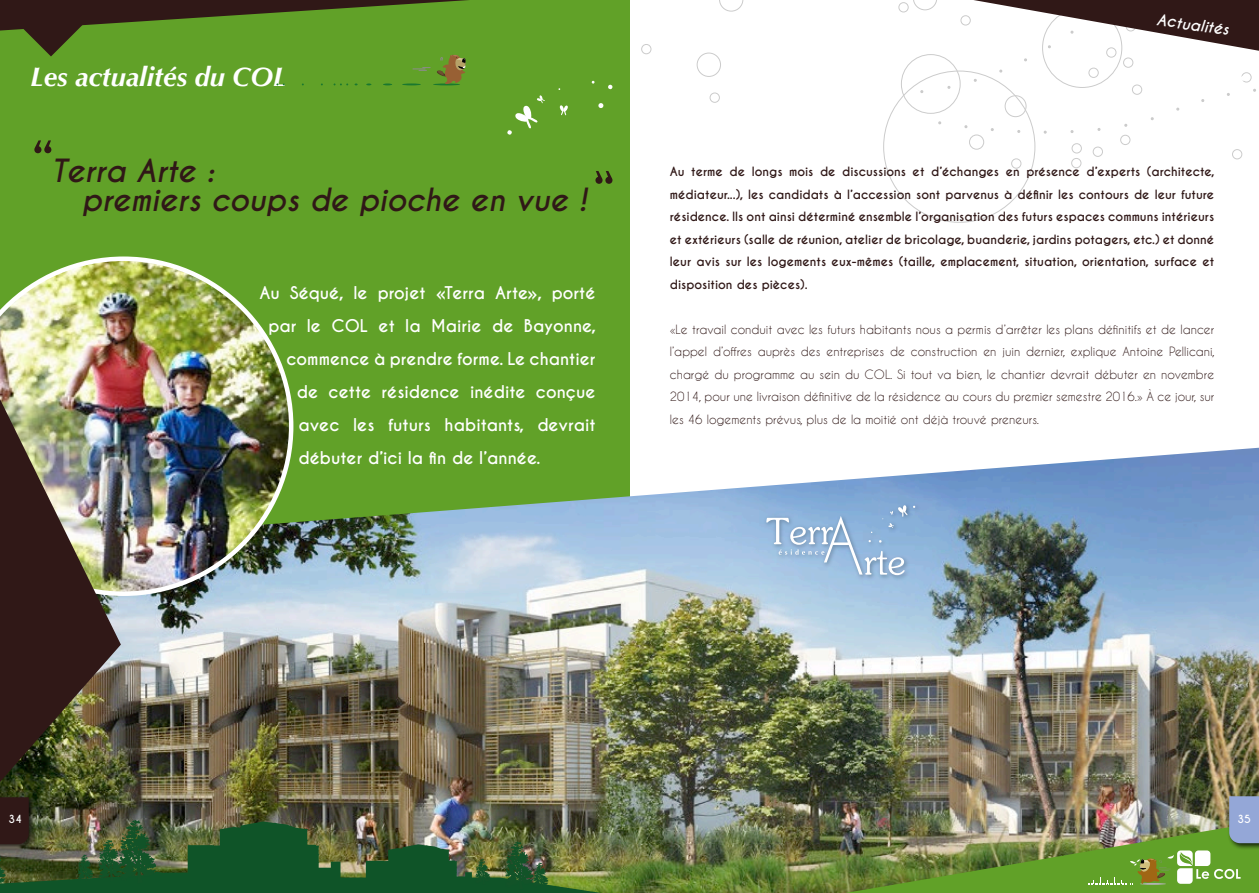
<style>
.page{position:relative;width:1259px;height:893px;background:#fff}
.page>*{position:absolute;margin:0;border:0;box-sizing:border-box;transform-origin:0 0}
.t1{font:italic 700 30px "Caviar Dreams";color:#301817}
.t2{font:italic 700 27px "Optima";color:#fff}
.t3{font:700 16.5px "Caviar Dreams";color:#fff}
.t4{font:italic 700 15px "Caviar Dreams";color:#fff}
.t5{font:700 12px/22.5px "Caviar Dreams";color:#301817;text-align:justify}
.t6{font:12px/22.5px "Caviar Dreams";color:#301817;text-align:justify}
.t7{font:700 10.5px "Caviar Dreams";color:#fff}
</style>
<div class="page">
<div style="left:1004px;top:95px;width:22px;height:22px;border:1px solid #909090;border-radius:50%"></div>
<div style="left:969px;top:135px;width:15px;height:14px;border:1px solid #909090;border-radius:50%"></div>
<div style="left:1011px;top:159px;width:10px;height:10px;border:1px solid #909090;border-radius:50%"></div>
<div style="left:1071px;top:158px;width:10px;height:10px;border:1px solid #909090;border-radius:50%"></div>
<div style="left:1071px;top:143px;width:10px;height:10px;border:1px solid #909090;border-radius:50%"></div>
<div style="left:1093px;top:147px;width:9px;height:10px;border:1px solid #909090;border-radius:50%"></div>
<div style="left:1120px;top:135px;width:10px;height:10px;border:1px solid #909090;border-radius:50%"></div>
<div style="left:1232px;top:149px;width:10px;height:10px;border:1px solid #909090;border-radius:50%"></div>
<div style="left:710px;top:93px;width:9px;height:10px;border:1px solid #909090;border-radius:50%"></div>
<div style="left:641px;top:44px;width:10px;height:10px;border:1px solid #909090;border-radius:50%"></div>
<div style="left:697px;top:53px;width:24px;height:24px;border:1px solid #909090;border-radius:50%"></div>
<svg style="left:719px;top:0;width:24px;height:11px"></svg>
<div style="left:0;top:0;width:629px;height:893px;background:#61a128"></div>
<img style="left:0;top:448px;width:1259px;height:445px">
<svg style="left:559px;top:105px;width:9px;height:11px"></svg>
<svg style="left:598px;top:103px;width:6px;height:5px"></svg>
<svg style="left:608px;top:84px;width:5px;height:5px"></svg>
<svg style="left:507px;top:95px;width:38px;height:40px"></svg>
<svg style="left:892px;top:0;width:367px;height:111px"></svg>
<img style="left:761px;top:501px;width:161px;height:82px">
<svg style="left:766px;top:505px;width:149px;height:70px;background:#9bbbdc"></svg>
<img style="left:0;top:256px;width:293px;height:340px">
<img style="left:0;top:399px;width:121px;height:383px">
<div style="left:1227px;top:794px;width:32px;height:57px;background:#000;opacity:.75"></div>
<img style="left:845px;top:796px;width:414px;height:97px">
<img style="left:0;top:797px;width:745px;height:96px">
<svg style="left:34px;top:140px;width:17px;height:13px"></svg>
<svg style="left:595px;top:171px;width:17px;height:13px"></svg>
<svg style="left:0;top:0;width:469px;height:85px"></svg>
<p class="t2" style="left:30px;top:61px;width:258px">Les actualités du COL</p>
<p class="t1" style="left:51px;top:152px;width:165px">Terra Arte :</p>
<p class="t1" style="left:82px;top:181px;width:506px">premiers coups de pioche en vue !</p>
<p class="t3" style="left:259px;top:282px;width:338px">Au Séqué, le projet «Terra Arte», porté</p>
<p class="t3" style="left:268px;top:315px;width:329px">par le COL et la Mairie de Bayonne,</p>
<p class="t3" style="left:286px;top:348px;width:310px">commence à prendre forme. Le chantier</p>
<p class="t3" style="left:297px;top:381px;width:300px">de cette résidence inédite conçue</p>
<p class="t3" style="left:298px;top:414px;width:298px">avec les futurs habitants, devrait</p>
<p class="t3" style="left:298px;top:447px;width:244px">débuter d’ici la fin de l’année.</p>
<p class="t4" style="left:1158px;top:10px;width:74px;rotate:8deg">Actualités</p>
<p class="t5" style="left:670px;top:161px;width:546px">Au terme de longs mois de discussions et d’échanges en présence d’experts (architecte, médiateur...), les candidats à l’accession sont parvenus à définir les contours de leur future résidence. Ils ont ainsi déterminé ensemble l’organisation des futurs espaces communs intérieurs et extérieurs (salle de réunion, atelier de bricolage, buanderie, jardins potagers, etc.) et donné leur avis sur les logements eux-mêmes (taille, emplacement, situation, orientation, surface et disposition des pièces).</p>
<p class="t6" style="left:670px;top:318px;width:546px">«Le travail conduit avec les futurs habitants nous a permis d’arrêter les plans définitifs et de lancer l’appel d’offres auprès des entreprises de construction en juin dernier, explique Antoine Pellicani, chargé du programme au sein du COL. Si tout va bien, le chantier devrait débuter en novembre 2014, pour une livraison définitive de la résidence au cours du premier semestre 2016.» À ce jour, sur les 46 logements prévus, plus de la moitié ont déjà trouvé preneurs.</p>
<p class="t7" style="left:9px;top:813px;width:15px">34</p>
<p class="t7" style="left:1237px;top:813px;width:15px">35</p>
</div>
